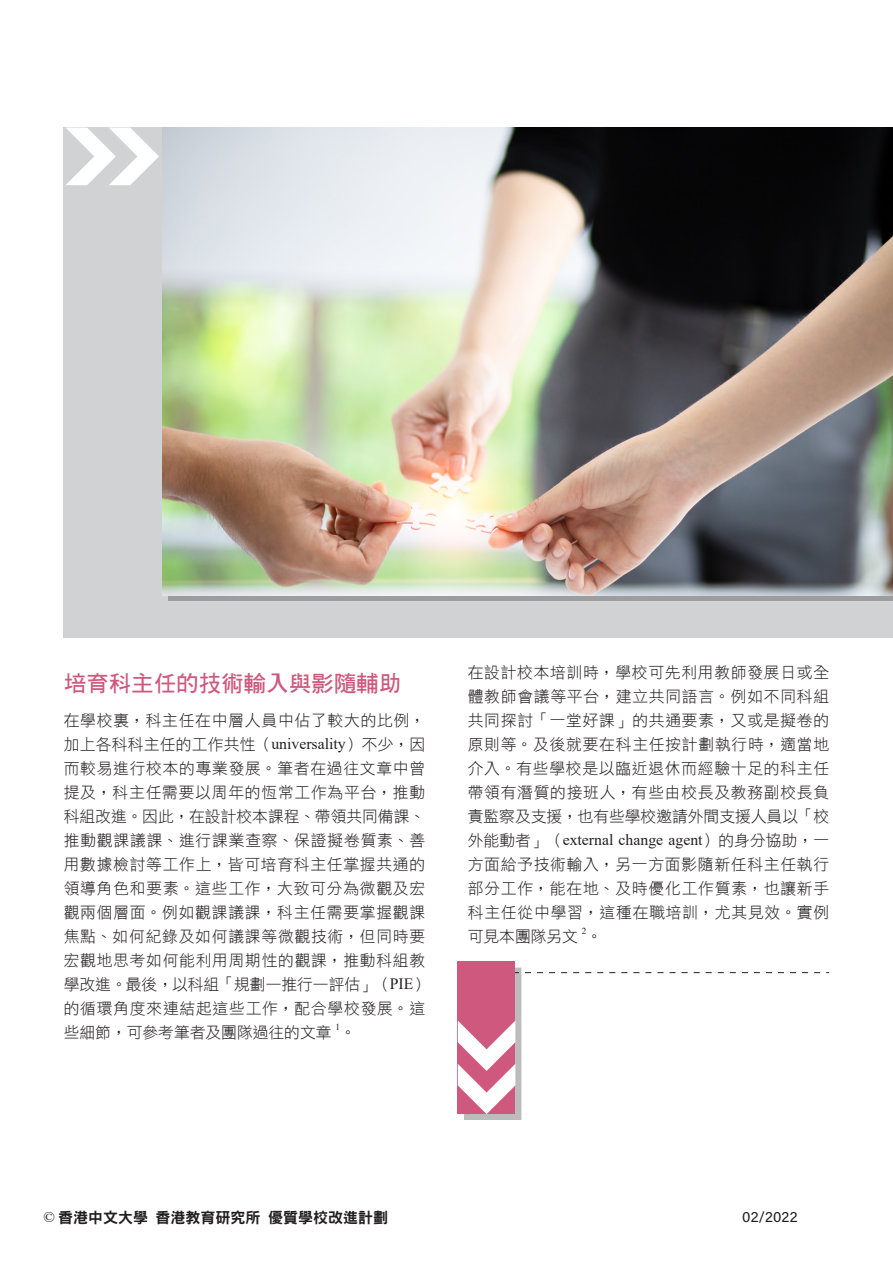
<style>
.page{position:relative;width:893px;height:1263px;background:#fff}
.page>*{position:absolute;margin:0;border:0;box-sizing:border-box;transform-origin:0 0}
.教育視點分題{font:22.5px "DF Hei Bd HKP BF";color:#cf597e}
.Newsletter_內文{font:15.75px/24px "DF Hei Lt HK BF";letter-spacing:.05em;color:#231f20}
.t1{font:15px "DFN Hei XB HK BF";color:#231f20}
.t2{font:15px "Acumin Variable Concept";letter-spacing:.005em;color:#231f20}
.Newsletter_內文-2{font:9.15px "Times New Roman";color:#231f20}
.s1{font-family:"Times New Roman"}
</style>
<div class="page">
<div style="left:64px;top:128px;width:829px;height:510px;background:#d1d2d4"></div>
<img style="left:162px;top:128px;width:731px;height:467px">
<svg style="left:66px;top:128px;width:93px;height:57px"></svg>
<svg style="left:521px;top:972px;width:309px;height:143px"></svg>
<div style="left:464px;top:967px;width:57px;height:153px;background:#bdbcbc"></div>
<div style="left:458px;top:961px;width:57px;height:153px;background:#cf597e"></div>
<svg style="left:458px;top:1021px;width:57px;height:93px"></svg>
<p class="教育視點分題" style="left:64px;top:672px;width:339px">培育科主任的技術輸入與影隨輔助</p>
<p class="Newsletter_內文" style="left:64px;top:709px;width:367px">在學校裏，科主任在中層人員中佔了較大的比例，加上各科科主任的工作共性（<span class="s1">universality</span>）不少，因而較易進行校本的專業發展。筆者在過往文章中曾提及，科主任需要以周年的恆常工作為平台，推動科組改進。因此，在設計校本課程、帶領共同備課、推動觀課議課、進行課業查察、保證擬卷質素、善用數據檢討等工作上，皆可培育科主任掌握共通的領導角色和要素。這些工作，大致可分為微觀及宏觀兩個層面。例如觀課議課，科主任需要掌握觀課焦點、如何紀錄及如何議課等微觀技術，但同時要宏觀地思考如何能利用周期性的觀課，推動科組教學改進。最後，以科組「規劃—推行—評估」（<span class="s1">PIE</span>）的循環角度來連結起這些工作，配合學校發展。這些細節，可參考筆者及團隊過往的文章</p>
<p class="Newsletter_內文-2" style="left:335px;top:1021px;width:6px">1</p>
<p class="Newsletter_內文" style="left:340px;top:1021px;width:17px">。</p>
<p class="Newsletter_內文" style="left:468px;top:660px;width:363px;text-align:justify">在設計校本培訓時，學校可先利用教師發展日或全體教師會議等平台，建立共同語言。例如不同科組共同探討「一堂好課」的共通要素，又或是擬卷的原則等。及後就要在科主任按計劃執行時，適當地介入。有些學校是以臨近退休而經驗十足的科主任帶領有潛質的接班人，有些由校長及教務副校長負責監察及支援，也有些學校邀請外間支援人員以「校外能動者」（<span class="s1">external change agent</span>）的身分協助，一方面給予技術輸入，另一方面影隨新任科主任執行部分工作，能在地、及時優化工作質素，也讓新手科主任從中學習，這種在職培訓，尤其見效。實例可見本團隊另文</p>
<p class="Newsletter_內文-2" style="left:582px;top:924px;width:6px">2</p>
<p class="Newsletter_內文" style="left:586px;top:924px;width:17px">。</p>
<p class="t1" style="left:43px;top:1210px;width:346px"><span class="s1">©</span> 香港中文大學 香港教育研究所 優質學校改進計劃</p>
<p class="t2" style="left:742px;top:1207px;width:57px">02/2022</p>
</div>
